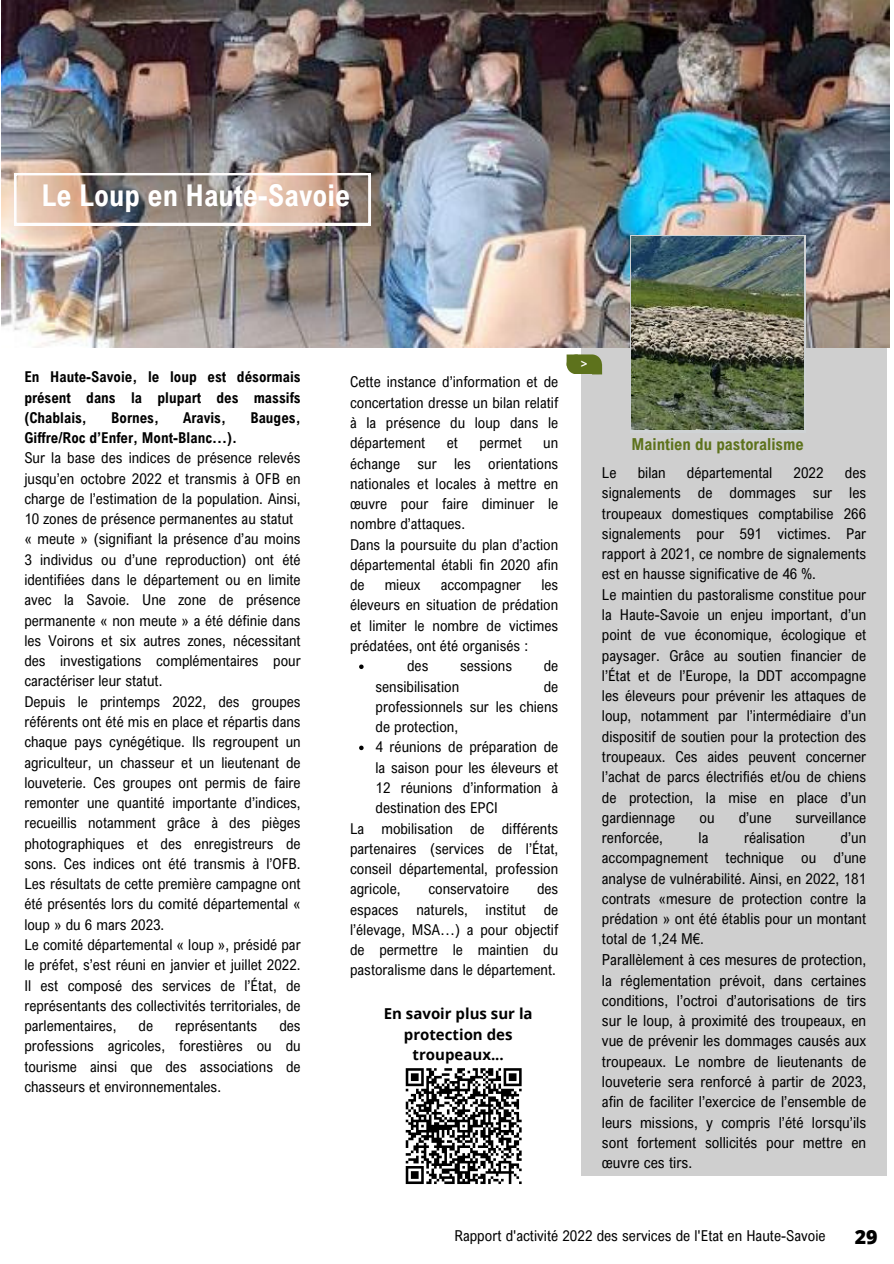
<style>
.page{position:relative;width:894px;height:1264px;background:#fff}
.page>*{position:absolute;margin:0;border:0;box-sizing:border-box;transform-origin:0 0}
.t1{font:700 30px "Arial Nova Cond";color:#fff}
.t2{font:800 19.5px "Open Sans";color:#000}
.t3{font:700 16.5px "Arial Nova Cond";color:#5d721c}
.t4{font:15.3px/20.2px "Arial Nova Cond";color:#000;text-align:justify}
.t5{font:15px/20.2px "Arial Nova Cond";color:#000;text-align:justify}
.t6{font:700 15px/20.2px "Arial Nova Cond";color:#000;text-align:justify}
.t7{font:700 15px/20.2px "Open Sans";color:#000;text-align:center}
.t8{font:700 11.85px "Open Sans";color:#fefdfd}
</style>
<div class="page">
<div style="left:581px;top:346px;width:305px;height:829px;background:#cfcfcf"></div>
<svg style="left:566px;top:354px;width:36px;height:20px"></svg>
<img style="left:2px;top:0;width:886px;height:348px">
<svg style="left:405px;top:1068px;width:117px;height:116px"></svg>
<svg style="left:14px;top:173px;width:356px;height:52px;background:#af9d93"></svg>
<svg style="left:630px;top:235px;width:175px;height:195px"></svg>
<img style="left:631px;top:236px;width:172px;height:193px">
<svg style="left:359px;top:664px;width:4px;height:5px"></svg>
<svg style="left:359px;top:745px;width:4px;height:5px"></svg>
<p class="t1" style="left:41px;top:177px;width:310px">Le Loup en Haute-Savoie</p>
<p class="t6" style="left:24px;top:366px;width:278px">En Haute-Savoie, le loup est désormais présent dans la plupart des massifs (Chablais,</p>
<p class="t6" style="left:111px;top:407px;width:49px">Bornes,</p>
<p class="t6" style="left:183px;top:407px;width:44px">Aravis,</p>
<p class="t6" style="left:250px;top:407px;width:52px">Bauges,</p>
<p class="t6" style="left:24px;top:427px;width:214px">Giffre/Roc d’Enfer, Mont-Blanc…).</p>
<p class="t5" style="left:24px;top:447px;width:278px">Sur la base des indices de présence relevés jusqu’en octobre 2022 et transmis à OFB en charge de l’estimation de la population. Ainsi, 10 zones de présence permanentes au statut</p>
<p class="t5" style="left:24px;top:528px;width:278px">« meute » (signifiant la présence d’au moins 3 individus ou d’une reproduction) ont été identifiées dans le département ou en limite avec la Savoie. Une zone de présence permanente « non meute » a été définie dans les Voirons et six autres zones, nécessitant des investigations complémentaires pour caractériser leur statut.</p>
<p class="t5" style="left:24px;top:691px;width:278px">Depuis le printemps 2022, des groupes référents ont été mis en place et répartis dans chaque pays cynégétique. Ils regroupent un agriculteur, un chasseur et un lieutenant de louveterie. Ces groupes ont permis de faire remonter une quantité importante d’indices, recueillis notamment grâce à des pièges photographiques et des enregistreurs de sons. Ces indices ont été transmis à l’OFB.<br>Les résultats de cette première campagne ont été présentés lors du comité départemental « loup » du 6 mars 2023.</p>
<p class="t5" style="left:24px;top:934px;width:278px">Le comité départemental « loup », présidé par le préfet, s’est réuni en janvier et juillet 2022.<br>Il est composé des services de l’État, de représentants des collectivités territoriales, de parlementaires,</p>
<p class="t5" style="left:24px;top:1015px;width:278px;text-indent:255px">des professions agricoles, forestières ou du tourisme ainsi que des associations de chasseurs et environnementales.</p>
<p class="t5" style="left:138px;top:1015px;width:16px">de</p>
<p class="t5" style="left:175px;top:1015px;width:84px">représentants</p>
<p class="t5" style="left:350px;top:371px;width:210px">Cette instance d’information et de concertation dresse un bilan relatif à la présence du loup dans le département</p>
<p class="t5" style="left:446px;top:432px;width:13px">et</p>
<p class="t5" style="left:479px;top:432px;width:44px">permet</p>
<p class="t5" style="left:350px;top:432px;width:210px;text-indent:193px">un échange sur les orientations nationales et locales à mettre en œuvre pour faire diminuer le nombre d’attaques.</p>
<p class="t5" style="left:350px;top:534px;width:210px">Dans la poursuite du plan d’action départemental établi fin 2020 afin de</p>
<p class="t5" style="left:350px;top:574px;width:210px;text-indent:191px">les éleveurs en situation de prédation et limiter le nombre de victimes prédatées, ont été organisés :</p>
<p class="t5" style="left:384px;top:574px;width:37px">mieux</p>
<p class="t5" style="left:440px;top:574px;width:82px">accompagner</p>
<p class="t5" style="left:407px;top:655px;width:23px">des</p>
<p class="t5" style="left:460px;top:655px;width:54px">sessions</p>
<p class="t5" style="left:543px;top:655px;width:16px">de</p>
<p class="t5" style="left:375px;top:675px;width:85px">sensibilisation</p>
<p class="t5" style="left:375px;top:675px;width:184px;text-indent:168px">de professionnels sur les chiens de protection,</p>
<p class="t5" style="left:375px;top:736px;width:184px">4 réunions de préparation de la saison pour les éleveurs et 12 réunions d’information à destination des EPCI</p>
<p class="t5" style="left:350px;top:817px;width:210px">La mobilisation de différents partenaires (services de l’État, conseil départemental, profession agricole,</p>
<p class="t5" style="left:350px;top:878px;width:210px;text-indent:187px">des espaces naturels, institut de l’élevage, MSA…) a pour objectif de permettre le maintien du pastoralisme dans le département.</p>
<p class="t5" style="left:428px;top:878px;width:82px">conservatoire</p>
<p class="t7" style="left:383px;top:1003px;width:150px">En savoir plus sur la protection des troupeaux...</p>
<p class="t8" style="left:580px;top:355px;width:8px">&gt;</p>
<p class="t3" style="left:631px;top:434px;width:174px">Maintien du pastoralisme</p>
<p class="t5" style="left:601px;top:462px;width:16px">Le</p>
<p class="t5" style="left:637px;top:462px;width:30px">bilan</p>
<p class="t5" style="left:686px;top:462px;width:87px">départemental</p>
<p class="t5" style="left:793px;top:462px;width:32px">2022</p>
<p class="t5" style="left:601px;top:462px;width:266px;text-indent:243px">des signalements de dommages sur les troupeaux domestiques comptabilise 266 signalements pour 591 victimes. Par rapport à 2021, ce nombre de signalements est en hausse significative de 46 %.</p>
<p class="t5" style="left:601px;top:584px;width:266px">Le maintien du pastoralisme constitue pour la Haute-Savoie un enjeu important, d’un point de vue économique, écologique et paysager. Grâce au soutien financier de l’État et de l’Europe, la DDT accompagne les éleveurs pour prévenir les attaques de loup, notamment par l’intermédiaire d’un dispositif de soutien pour la protection des troupeaux. Ces aides peuvent concerner l’achat de parcs électrifiés et/ou de chiens de protection, la mise en place d’un gardiennage</p>
<p class="t5" style="left:699px;top:807px;width:17px">ou</p>
<p class="t5" style="left:738px;top:807px;width:34px">d’une</p>
<p class="t5" style="left:795px;top:807px;width:72px">surveillance</p>
<p class="t5" style="left:601px;top:827px;width:63px">renforcée,</p>
<p class="t5" style="left:698px;top:827px;width:11px">la</p>
<p class="t5" style="left:743px;top:827px;width:62px">réalisation</p>
<p class="t5" style="left:601px;top:827px;width:266px;text-indent:239px">d’un accompagnement technique ou d’une analyse de vulnérabilité. Ainsi, en 2022, 181 contrats «mesure de protection contre la prédation » ont été établis pour un montant total de 1,24 M€.</p>
<p class="t4" style="left:601px;top:949px;width:266px">Parallèlement à ces mesures de protection, la réglementation prévoit, dans certaines conditions, l’octroi d’autorisations de tirs sur le loup, à proximité des troupeaux, en vue de prévenir les dommages causés aux troupeaux. Le nombre de lieutenants de louveterie sera renforcé à partir de 2023, afin de faciliter l’exercice de l’ensemble de leurs missions, y compris l’été lorsqu’ils sont fortement sollicités pour mettre en œuvre ces tirs.</p>
<p class="t5" style="left:454px;top:1225px;width:372px">Rapport d'activité 2022 des services de l'Etat en Haute-Savoie</p>
<p class="t2" style="left:854px;top:1222px;width:24px">29</p>
</div>
